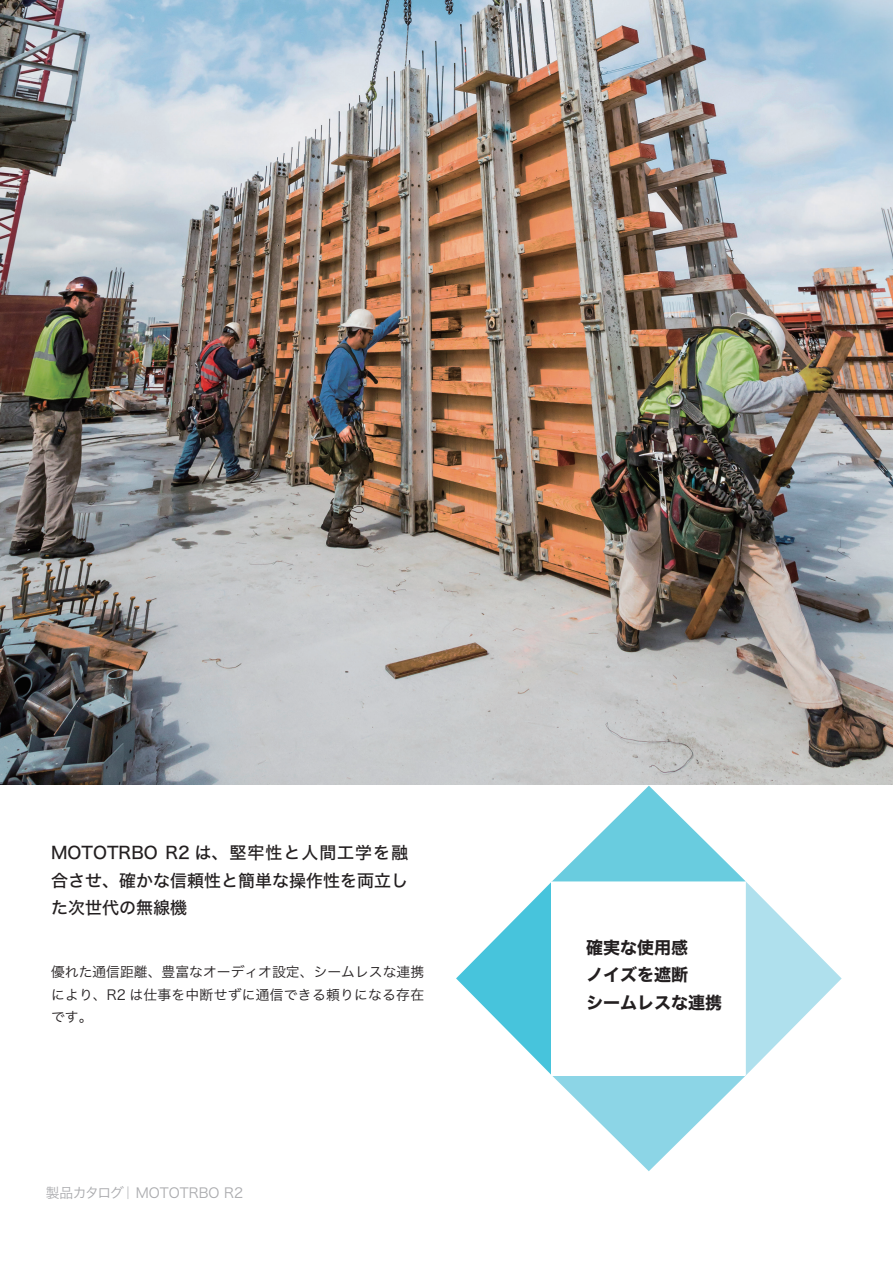
<style>
.page{position:relative;width:893px;height:1263px;background:#fff}
.page>*{position:absolute;margin:0;border:0;box-sizing:border-box;transform-origin:0 0}
.t1{font:16.95px/27.6px "Hiragino Sans W5";color:#231f20;text-align:justify}
.t2{font:16.95px/27.6px "Hiragino Sans W7";color:#231f20}
.t3{font:13.8px/22.4px "Hiragino Sans W3";letter-spacing:.015em;color:#231f20;text-align:justify}
.t4{font:13.8px "Hiragino Sans W3";color:#aaabae}
</style>
<div class="page">
<img style="left:0;top:0;width:893px;height:784px">
<svg style="left:456px;top:786px;width:386px;height:385px"></svg>
<div style="left:551px;top:882px;width:194px;height:194px;background:#fff"></div>
<p class="t1" style="left:51px;top:838px;width:359px">MOTOTRBO R2 は、堅牢性と人間工学を融合させ、確かな信頼性と簡単な操作性を両立した次世代の無線機</p>
<p class="t3" style="left:51px;top:960px;width:375px">優れた通信距離、豊富なオーディオ設定、シームレスな連携により、R2 は仕事を中断せずに通信できる頼りになる存在です。</p>
<p class="t4" style="left:46px;top:1180px;width:199px">製品カタログ｜MOTOTRBO R2</p>
<p class="t2" style="left:586px;top:934px;width:138px">確実な使用感<br>ノイズを遮断<br>シームレスな連携</p>
</div>
